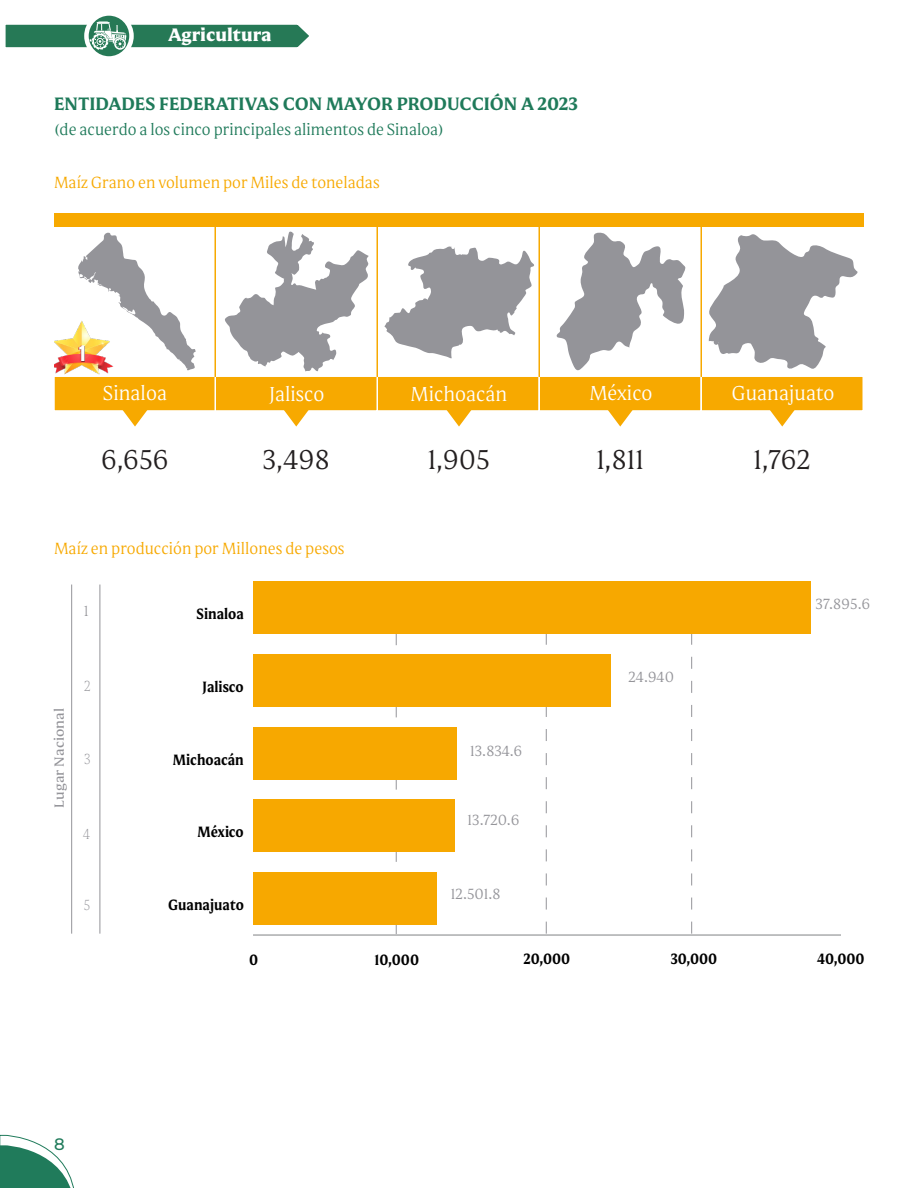
<style>
.page{position:relative;width:918px;height:1188px;background:#fff}
.page>*{position:absolute;margin:0;border:0;box-sizing:border-box;transform-origin:0 0}
.t1{font:300 27.75px "Mestiza";color:#231f20}
.t2{font:300 20.55px "Mestiza";color:#fff}
.t3{font:700 18px "Mestiza";color:#1f7a5a}
.t4{font:900 18px "Mestiza";color:#fff}
.t5{font:18px "Anton";color:#fff}
.t6{font:300 16.5px "Mestiza";color:#f7a900}
.t7{font:300 16.5px "Mestiza";color:#1f7a5a}
.t8{font:500 16.5px "Montserrat";color:#207b5b}
.t9{font:700 15px "Mestiza";color:#000;scale:.9 1}
.t10{font:300 15px "Mestiza";color:#949499}
.t11{font:200 15px "Mestiza";color:#949499;scale:.9 1}
.t12{font:200 15px "Mestiza";color:#949499;scale:1.34 1}
.t13{font:13.5px "Mestiza";color:#949499;scale:1.12 1}
</style>
<div class="page">
<svg style="left:0;top:1135px;width:74px;height:53px"></svg>
<svg style="left:86px;top:13px;width:46px;height:46px"></svg>
<div style="left:84px;top:11px;width:50px;height:50px;border:4px solid #fff;border-radius:50%"></div>
<svg style="left:5px;top:18px;width:304px;height:36px"></svg>
<img style="left:55px;top:328px;width:54px;height:46px">
<div style="left:53px;top:375px;width:164px;height:37px;background:#f7a900;border:2px solid #fff"></div>
<svg style="left:121px;top:409px;width:28px;height:18px"></svg>
<div style="left:376px;top:375px;width:164px;height:37px;background:#f7a900;border:2px solid #fff"></div>
<svg style="left:445px;top:409px;width:28px;height:18px"></svg>
<div style="left:214px;top:375px;width:164px;height:37px;background:#f7a900;border:2px solid #fff"></div>
<svg style="left:283px;top:409px;width:27px;height:18px"></svg>
<div style="left:538px;top:375px;width:164px;height:37px;background:#f7a900;border:2px solid #fff"></div>
<svg style="left:607px;top:409px;width:27px;height:18px"></svg>
<div style="left:700px;top:375px;width:164px;height:37px;background:#f7a900;border:2px solid #fff"></div>
<svg style="left:769px;top:409px;width:27px;height:18px"></svg>
<div style="left:54px;top:213px;width:810px;height:14px;background:#f7a900"></div>
<hr style="left:214px;top:227px;width:2px;height:150px;background:#f7a900">
<hr style="left:376px;top:227px;width:2px;height:150px;background:#f7a900">
<hr style="left:538px;top:227px;width:2px;height:150px;background:#f7a900">
<hr style="left:700px;top:227px;width:2px;height:150px;background:#f7a900">
<svg style="left:78px;top:233px;width:118px;height:138px"></svg>
<svg style="left:225px;top:231px;width:144px;height:141px"></svg>
<svg style="left:384px;top:246px;width:150px;height:112px"></svg>
<svg style="left:708px;top:234px;width:150px;height:135px"></svg>
<svg style="left:556px;top:232px;width:129px;height:139px"></svg>
<hr style="left:100px;top:585px;width:1px;height:349px;background:#949499">
<hr style="left:71px;top:585px;width:1px;height:349px;background:#949499">
<svg style="left:691px;top:634px;width:1px;height:300px"></svg>
<svg style="left:546px;top:634px;width:1px;height:300px"></svg>
<svg style="left:396px;top:634px;width:1px;height:300px"></svg>
<hr style="left:253px;top:935px;width:588px;height:1px;background:#808285">
<div style="left:253px;top:581px;width:557px;height:53px;background:#f7a800"></div>
<div style="left:253px;top:654px;width:357px;height:52px;background:#f7a800"></div>
<div style="left:253px;top:727px;width:203px;height:52px;background:#f7a800"></div>
<div style="left:253px;top:800px;width:202px;height:52px;background:#f7a800"></div>
<div style="left:253px;top:872px;width:184px;height:53px;background:#f7a800"></div>
<p class="t4" style="left:168px;top:21px;width:105px">Agricultura</p>
<p class="t3" style="left:54px;top:90px;width:525px">ENTIDADES FEDERATIVAS CON MAYOR PRODUCCIÓN A 2023</p>
<p class="t7" style="left:54px;top:118px;width:391px">(de acuerdo a los cinco principales alimentos de Sinaloa)</p>
<p class="t6" style="left:54px;top:171px;width:327px">Maíz Grano en volumen por Miles de toneladas</p>
<p class="t5" style="left:79px;top:345px;width:7px">1</p>
<p class="t2" style="left:103px;top:379px;width:66px">Sinaloa</p>
<p class="t2" style="left:269px;top:380px;width:57px">Jalisco</p>
<p class="t2" style="left:411px;top:380px;width:98px">Michoacán</p>
<p class="t2" style="left:589px;top:379px;width:65px">México</p>
<p class="t2" style="left:732px;top:379px;width:104px">Guanajuato</p>
<p class="t1" style="left:101px;top:441px;width:70px">6,656</p>
<p class="t1" style="left:263px;top:441px;width:69px">3,498</p>
<p class="t1" style="left:428px;top:441px;width:64px">1,905</p>
<p class="t1" style="left:596px;top:441px;width:49px">1,811</p>
<p class="t1" style="left:754px;top:441px;width:59px">1,762</p>
<p class="t6" style="left:54px;top:537px;width:292px">Maíz en producción por Millones de pesos</p>
<p class="t12" style="left:84px;top:602px;width:6px">1</p>
<p class="t13" style="left:50px;top:808px;width:90px;rotate:-90deg">Lugar Nacional</p>
<p class="t11" style="left:84px;top:676px;width:9px">2</p>
<p class="t11" style="left:84px;top:749px;width:9px">3</p>
<p class="t11" style="left:83px;top:824px;width:9px">4</p>
<p class="t11" style="left:84px;top:896px;width:9px">5</p>
<p class="t9" style="left:197px;top:603px;width:54px">Sinaloa</p>
<p class="t9" style="left:202px;top:675px;width:47px">Jalisco</p>
<p class="t9" style="left:173px;top:748px;width:80px">Michoacán</p>
<p class="t9" style="left:197px;top:821px;width:53px">México</p>
<p class="t9" style="left:168px;top:894px;width:86px">Guanajuato</p>
<p class="t9" style="left:249px;top:948px;width:12px">0</p>
<p class="t9" style="left:374px;top:948px;width:51px">10,000</p>
<p class="t10" style="left:470px;top:741px;width:54px">13.834.6</p>
<p class="t10" style="left:467px;top:810px;width:54px">13.720.6</p>
<p class="t10" style="left:451px;top:884px;width:51px">12.501.8</p>
<p class="t10" style="left:629px;top:667px;width:47px">24.940</p>
<p class="t10" style="left:816px;top:594px;width:56px">37.895.6</p>
<p class="t9" style="left:524px;top:947px;width:53px">20,000</p>
<p class="t9" style="left:671px;top:947px;width:53px">30,000</p>
<p class="t9" style="left:817px;top:947px;width:54px">40,000</p>
<p class="t8" style="left:54px;top:1133px;width:12px">8</p>
</div>
